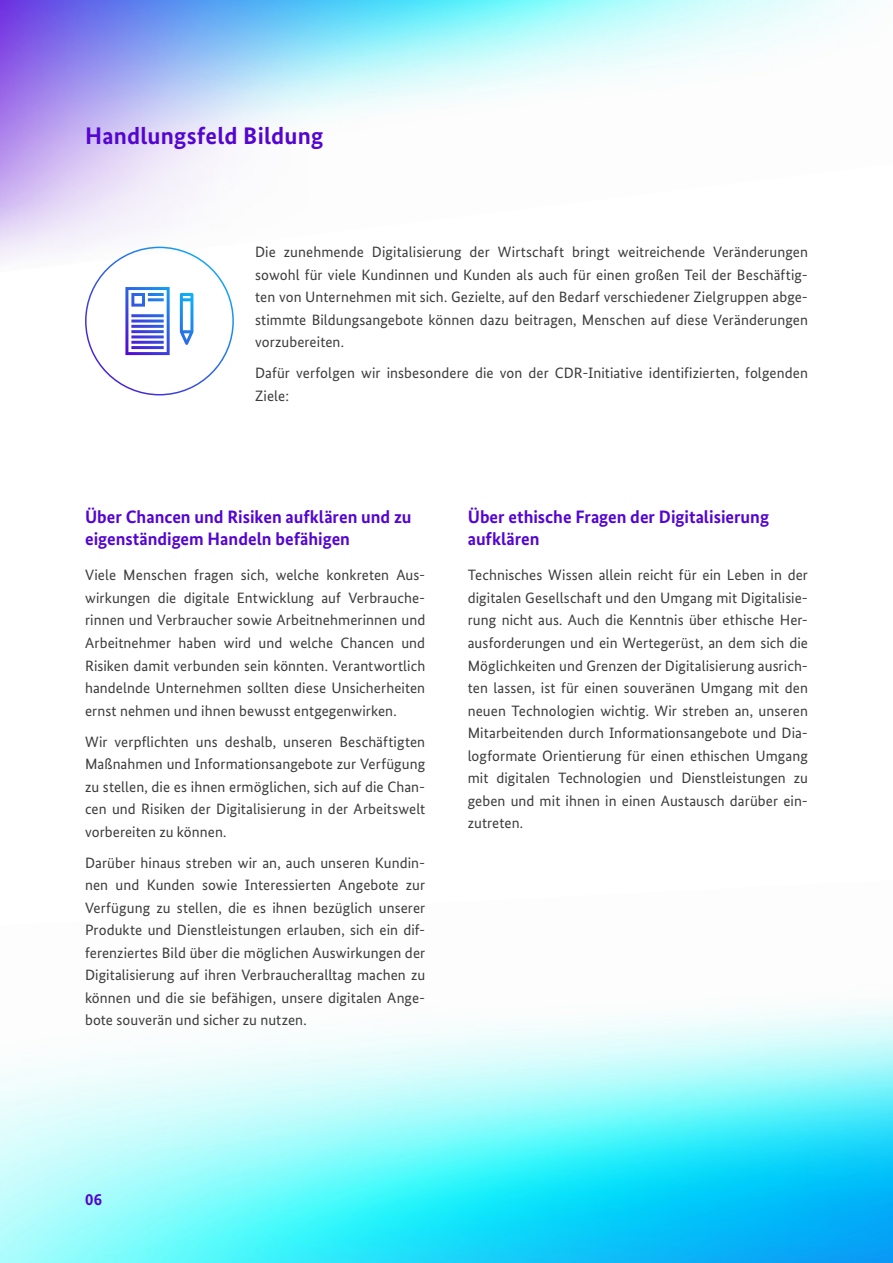
<style>
.page{position:relative;width:893px;height:1263px;background:#fff}
.page>*{position:absolute;margin:0;border:0;box-sizing:border-box;transform-origin:0 0}
.t1{font:700 24px "Bundes Sans";letter-spacing:.01em;color:#5405d1}
.t2{font:700 18px/22.5px "Bundes Sans";color:#5405d1}
.t3{font:700 16.5px "Bundes Sans";color:#5405d1}
.t4{font:15px/22.5px "Bundes Sans";letter-spacing:.005em;color:#3c3c3c;text-align:justify}
</style>
<div class="page">
<img style="left:0;top:0;width:860px;height:273px">
<img style="left:0;top:1004px;width:893px;height:259px">
<svg style="left:125px;top:287px;width:68px;height:68px"></svg>
<p class="t1" style="left:85px;top:121px;width:240px">Handlungsfeld Bildung</p>
<p class="t4" style="left:255px;top:240px;width:554px">Die zunehmende Digitalisierung der Wirtschaft bringt weitreichende Veränderungen sowohl für viele Kundinnen und Kunden als auch für einen großen Teil der Beschäftig&shy;ten von Unternehmen mit sich. Gezielte, auf den Bedarf verschiedener Zielgruppen abge&shy;stimmte Bildungsangebote können dazu beitragen, Menschen auf diese Veränderungen vorzubereiten.</p>
<p class="t4" style="left:255px;top:361px;width:554px">Dafür verfolgen wir insbesondere die von der CDR-Initiative identifizierten, folgenden<br>Ziele:</p>
<h3 class="t2" style="left:85px;top:505px;width:328px">Über Chancen und Risiken aufklären und zu eigenständigem Handeln befähigen</h3>
<p class="t4" style="left:85px;top:564px;width:342px">Viele Menschen fragen sich, welche konkreten Aus&shy;wirkungen die digitale Entwicklung auf Verbrauche&shy;rinnen und Verbraucher sowie Arbeitnehmerinnen und Arbeitnehmer haben wird und welche Chancen und Risiken damit verbunden sein könnten. Verantwortlich handelnde Unternehmen sollten diese Unsicherheiten ernst nehmen und ihnen bewusst entgegenwirken.</p>
<p class="t4" style="left:85px;top:730px;width:342px">Wir verpflichten uns deshalb, unseren Beschäftigten Maßnahmen und Informationsangebote zur Verfügung zu stellen, die es ihnen ermöglichen, sich auf die Chan&shy;cen und Risiken der Digitalisierung in der Arbeitswelt vorbereiten zu können.</p>
<p class="t4" style="left:85px;top:851px;width:342px">Darüber hinaus streben wir an, auch unseren Kundin&shy;nen und Kunden sowie Interessierten Angebote zur Verfügung zu stellen, die es ihnen bezüglich unserer Produkte und Dienstleistungen erlauben, sich ein dif&shy;ferenziertes Bild über die möglichen Auswirkungen der Digitalisierung auf ihren Verbraucheralltag machen zu können und die sie befähigen, unsere digitalen Ange&shy;bote souverän und sicher zu nutzen.</p>
<h3 class="t2" style="left:468px;top:505px;width:303px">Über ethische Fragen der Digitalisierung aufklären</h3>
<p class="t4" style="left:468px;top:564px;width:342px">Technisches Wissen allein reicht für ein Leben in der digitalen Gesellschaft und den Umgang mit Digitalisie&shy;rung nicht aus. Auch die Kenntnis über ethische Her&shy;ausforderungen und ein Wertegerüst, an dem sich die Möglichkeiten und Grenzen der Digitalisierung ausrich&shy;ten lassen, ist für einen souveränen Umgang mit den neuen Technologien wichtig. Wir streben an, unseren Mitarbeitenden durch Informationsangebote und Dia&shy;logformate Orientierung für einen ethischen Umgang mit digitalen Technologien und Dienstleistungen zu geben und mit ihnen in einen Austausch darüber ein&shy;zutreten.</p>
<p class="t3" style="left:85px;top:1189px;width:19px">06</p>
</div>
